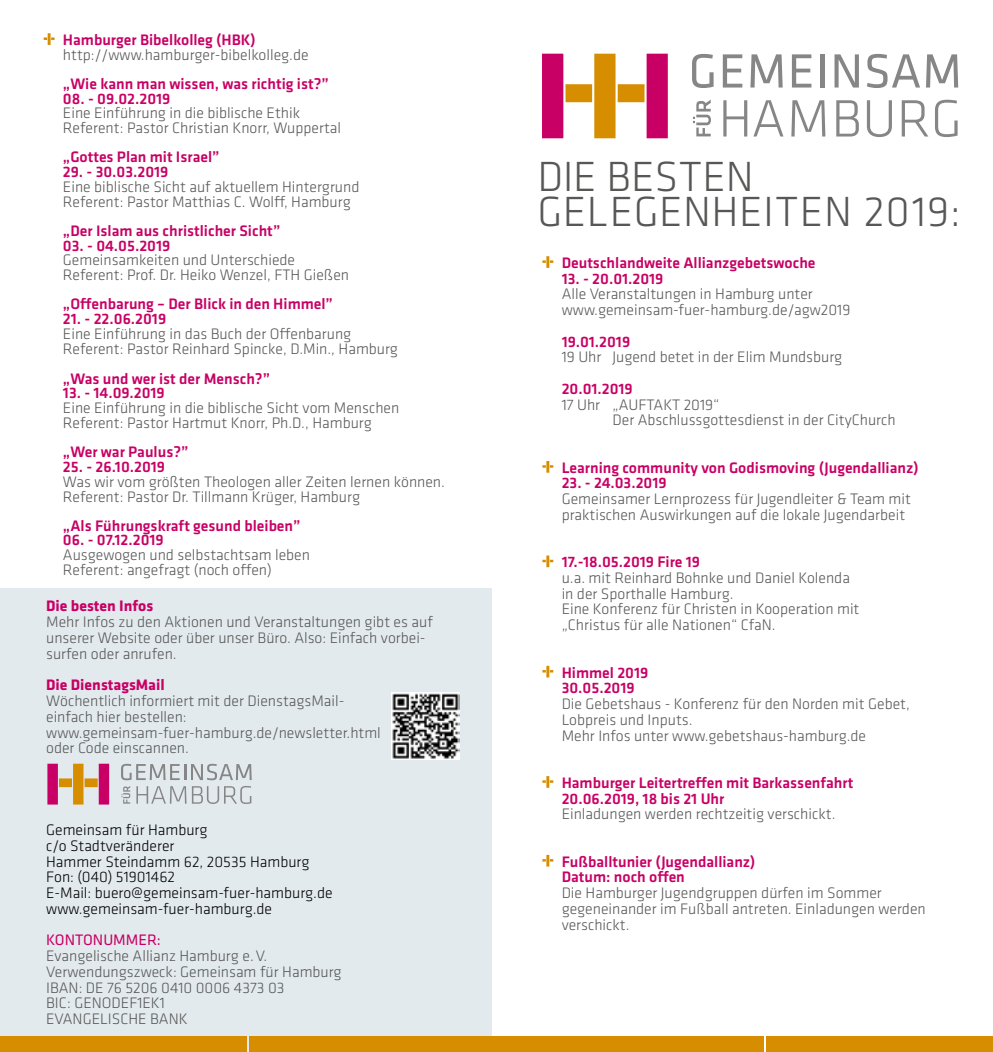
<style>
.page{position:relative;width:993px;height:1052px;background:#fff}
.page>*{position:absolute;margin:0;border:0;box-sizing:border-box;transform-origin:0 0}
.t1{font:300 43.75px/35px "Klavika Basic";letter-spacing:.015em;color:#575756}
.t2{font:300 15.75px/15.8px "Klavika Basic";color:#575756}
.t3{font:500 15.75px/15.8px "Klavika Basic";color:#c80065}
.t4{font:300 15.75px/15.8px "Klavika Basic";color:#000}
.t5{font:700 15.75px "Klavika Basic";color:#c80065}
.t6{font:15.75px "Klavika Basic";color:#c80065}
</style>
<div class="page">
<div style="left:501px;top:1036px;width:262px;height:16px;background:#d68d00"></div>
<div style="left:766px;top:1036px;width:226px;height:16px;background:#d68d00"></div>
<svg style="left:723px;top:100px;width:24px;height:36px"></svg>
<svg style="left:753px;top:100px;width:30px;height:36px"></svg>
<svg style="left:791px;top:100px;width:34px;height:36px"></svg>
<svg style="left:836px;top:100px;width:22px;height:36px"></svg>
<svg style="left:866px;top:100px;width:25px;height:37px"></svg>
<svg style="left:901px;top:100px;width:27px;height:36px"></svg>
<svg style="left:935px;top:100px;width:22px;height:37px"></svg>
<svg style="left:692px;top:54px;width:21px;height:34px"></svg>
<svg style="left:722px;top:54px;width:20px;height:34px"></svg>
<svg style="left:750px;top:54px;width:32px;height:34px"></svg>
<svg style="left:791px;top:54px;width:20px;height:34px"></svg>
<hr style="left:820px;top:54px;width:4px;height:34px;background:#878686">
<svg style="left:834px;top:54px;width:24px;height:34px"></svg>
<svg style="left:867px;top:54px;width:52px;height:34px"></svg>
<svg style="left:926px;top:54px;width:31px;height:34px"></svg>
<svg style="left:693px;top:100px;width:17px;height:36px"></svg>
<svg style="left:565px;top:54px;width:79px;height:84px"></svg>
<div style="left:542px;top:54px;width:21px;height:84px;background:#c80065"></div>
<div style="left:646px;top:54px;width:21px;height:84px;background:#c80065"></div>
<svg style="left:542px;top:256px;width:11px;height:12px"></svg>
<svg style="left:542px;top:461px;width:11px;height:12px"></svg>
<svg style="left:542px;top:555px;width:11px;height:12px"></svg>
<svg style="left:542px;top:666px;width:11px;height:11px"></svg>
<svg style="left:542px;top:776px;width:11px;height:12px"></svg>
<svg style="left:542px;top:855px;width:11px;height:11px"></svg>
<div style="left:0;top:588px;width:491px;height:464px;background:#e3eaee"></div>
<div style="left:0;top:1036px;width:247px;height:16px;background:#d68d00"></div>
<div style="left:249px;top:1036px;width:266px;height:16px;background:#d68d00"></div>
<svg style="left:136px;top:786px;width:50px;height:17px"></svg>
<svg style="left:192px;top:786px;width:59px;height:18px"></svg>
<svg style="left:121px;top:764px;width:131px;height:16px"></svg>
<svg style="left:121px;top:786px;width:9px;height:17px"></svg>
<svg style="left:59px;top:763px;width:39px;height:41px"></svg>
<div style="left:47px;top:763px;width:11px;height:41px;background:#c80065"></div>
<div style="left:99px;top:763px;width:10px;height:41px;background:#c80065"></div>
<img style="left:392px;top:692px;width:67px;height:68px">
<svg style="left:44px;top:33px;width:11px;height:12px"></svg>
<p class="t3" style="left:63px;top:31px;width:194px">Hamburger Bibelkolleg (HBK)</p>
<p class="t2" style="left:63px;top:47px;width:247px">http://www.hamburger-bibelkolleg.de</p>
<p class="t3" style="left:63px;top:75px;width:267px">„Wie kann man wissen, was richtig ist?”</p>
<p class="t3" style="left:63px;top:90px;width:109px">08. - 09.02.2019</p>
<p class="t2" style="left:63px;top:106px;width:279px;line-height:14.9px">Eine Einführung in die biblische Ethik<br>Referent: Pastor Christian Knorr, Wuppertal</p>
<p class="t3" style="left:63px;top:149px;width:158px">„Gottes Plan mit Israel”</p>
<p class="t3" style="left:63px;top:164px;width:107px">29. - 30.03.2019</p>
<p class="t2" style="left:63px;top:179px;width:298px;line-height:14.9px">Eine biblische Sicht auf aktuellem Hintergrund<br>Referent: Pastor Matthias C. Wolff, Hamburg</p>
<p class="t3" style="left:63px;top:222px;width:219px">„Der Islam aus christlicher Sicht”</p>
<p class="t3" style="left:63px;top:237px;width:109px">03. - 04.05.2019</p>
<p class="t2" style="left:63px;top:253px;width:287px;line-height:14.9px">Gemeinsamkeiten und Unterschiede<br>Referent: Prof. Dr. Heiko Wenzel, FTH Gießen</p>
<p class="t3" style="left:63px;top:296px;width:271px">„Offenbarung – Der Blick in den Himmel”</p>
<p class="t3" style="left:63px;top:310px;width:105px">21. - 22.06.2019</p>
<p class="t2" style="left:63px;top:326px;width:336px;line-height:14.9px">Eine Einführung in das Buch der Offenbarung<br>Referent: Pastor Reinhard Spincke, D.Min., Hamburg</p>
<p class="t3" style="left:63px;top:370px;width:209px">„Was und wer ist der Mensch?”</p>
<p class="t3" style="left:63px;top:385px;width:103px">13. - 14.09.2019</p>
<p class="t2" style="left:63px;top:400px;width:338px;line-height:14.9px">Eine Einführung in die biblische Sicht vom Menschen<br>Referent: Pastor Hartmut Knorr, Ph.D., Hamburg</p>
<p class="t3" style="left:63px;top:443px;width:127px">„Wer war Paulus?”</p>
<p class="t3" style="left:63px;top:458px;width:104px">25. - 26.10.2019</p>
<p class="t2" style="left:63px;top:474px;width:383px;line-height:14.9px">Was wir vom größten Theologen aller Zeiten lernen können.<br>Referent: Pastor Dr. Tillmann Krüger, Hamburg</p>
<p class="t3" style="left:63px;top:517px;width:239px">„Als Führungskraft gesund bleiben”</p>
<p class="t3" style="left:63px;top:532px;width:102px">06. - 07.12.2019</p>
<p class="t2" style="left:63px;top:547px;width:248px;line-height:14.9px">Ausgewogen und selbstachtsam leben<br>Referent: angefragt (noch offen)</p>
<p class="t5" style="left:46px;top:595px;width:109px">Die besten Infos</p>
<p class="t2" style="left:46px;top:614px;width:388px">Mehr Infos zu den Aktionen und Veranstaltungen gibt es auf unserer Website oder über unser Büro. Also: Einfach vorbei&shy;surfen oder anrufen.</p>
<p class="t5" style="left:46px;top:673px;width:120px">Die DienstagsMail</p>
<p class="t2" style="left:46px;top:693px;width:336px">Wöchentlich informiert mit der DienstagsMail&shy;einfach hier bestellen: www.gemeinsam-fuer-hamburg.de/newsletter.html oder Code einscannen.</p>
<p class="t4" style="left:46px;top:821px;width:288px">Gemeinsam für Hamburg<br>c/o Stadtveränderer<br>Hammer Steindamm 62, 20535 Hamburg<br>Fon: (040) 51901462<br>E-Mail: buero@gemeinsam-fuer-hamburg.de www.gemeinsam-fuer-hamburg.de</p>
<p class="t6" style="left:46px;top:929px;width:116px">KONTONUMMER:</p>
<p class="t2" style="left:46px;top:947px;width:297px">Evangelische Allianz Hamburg e.V.<br>Verwendungszweck: Gemeinsam für Hamburg<br>IBAN: DE 76 5206 0410 0006 4373 03<br>BIC: GENODEF1EK1<br>EVANGELISCHE BANK</p>
<h1 class="t1" style="left:537px;top:159px;width:424px">DIE BESTEN<br>GELEGENHEITEN 2019:</h1>
<p class="t3" style="left:561px;top:254px;width:255px">Deutschlandweite Allianzgebetswoche</p>
<p class="t3" style="left:561px;top:270px;width:103px">13. - 20.01.2019</p>
<p class="t2" style="left:561px;top:286px;width:290px">Alle Veranstaltungen in Hamburg unter www.gemeinsam-fuer-hamburg.de/agw2019</p>
<p class="t3" style="left:561px;top:333px;width:70px">19.01.2019</p>
<p class="t2" style="left:561px;top:349px;width:282px">19 Uhr Jugend betet in der Elim Mundsburg</p>
<p class="t3" style="left:561px;top:380px;width:73px">20.01.2019</p>
<p class="t2" style="left:612px;top:396px;width:285px;text-indent:-51px">17 Uhr „AUFTAKT 2019“<br>Der Abschlussgottesdienst in der CityChurch</p>
<p class="t3" style="left:561px;top:459px;width:358px">Learning community von Godismoving (Jugendallianz)</p>
<p class="t3" style="left:561px;top:475px;width:106px">23. - 24.03.2019</p>
<p class="t2" style="left:561px;top:491px;width:350px">Gemeinsamer Lernprozess für Jugendleiter &amp; Team mit praktischen Auswirkungen auf die lokale Jugendarbeit</p>
<p class="t3" style="left:561px;top:554px;width:140px">17.-18.05.2019 Fire 19</p>
<p class="t2" style="left:561px;top:570px;width:299px">u.a. mit Reinhard Bohnke und Daniel Kolenda in der Sporthalle Hamburg.<br>Eine Konferenz für Christen in Kooperation mit „Christus für alle Nationen“ CfaN.</p>
<p class="t3" style="left:561px;top:664px;width:88px">Himmel 2019<br>30.05.2019</p>
<p class="t2" style="left:561px;top:696px;width:350px">Die Gebetshaus - Konferenz für den Norden mit Gebet,<br>Lobpreis und Inputs.<br>Mehr Infos unter www.gebetshaus-hamburg.de</p>
<p class="t3" style="left:561px;top:774px;width:293px">Hamburger Leitertreffen mit Barkassenfahrt<br>20.06.2019, 18 bis 21 Uhr</p>
<p class="t2" style="left:561px;top:806px;width:275px">Einladungen werden rechtzeitig verschickt.</p>
<p class="t3" style="left:561px;top:853px;width:195px">Fußballtunier (Jugendallianz)<br>Datum: noch offen</p>
<p class="t2" style="left:561px;top:885px;width:365px">Die Hamburger Jugendgruppen dürfen im Sommer gegeneinander im Fußball antreten. Einladungen werden verschickt.</p>
</div>
